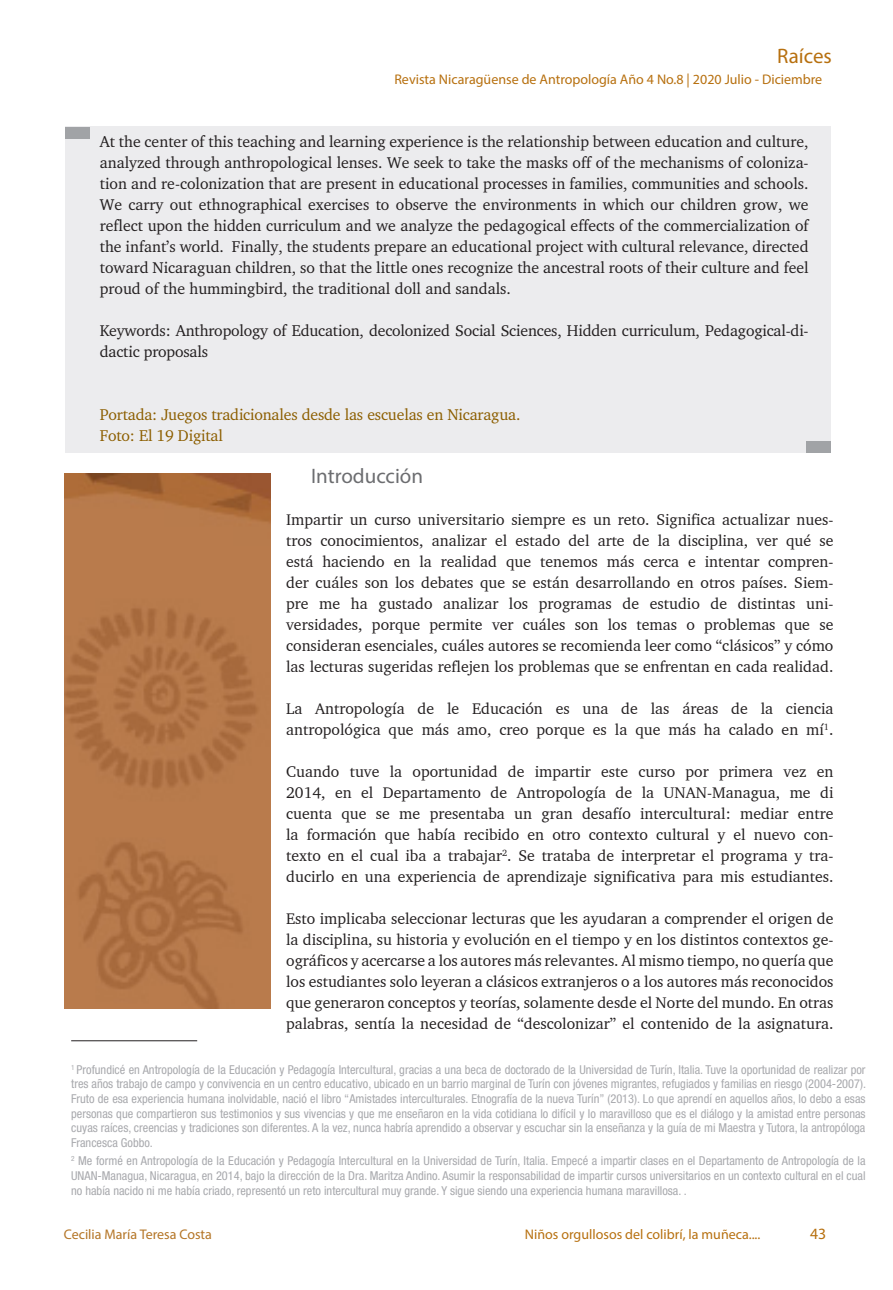
<style>
.page{position:relative;width:893px;height:1290px;background:#fff}
.page>*{position:absolute;margin:0;border:0;box-sizing:border-box;transform-origin:0 0}
.t1{font:21px "Myriad Pro";color:#6c6d70}
.t2{font:21px "Myriad Pro";color:#b7700f}
.t3{font:15.75px/21px "Charter BT";color:#231f20;text-align:justify}
.t4{font:15.75px/21px "Charter";letter-spacing:-.01em;color:#231f20;text-align:justify}
.t5{font:15.75px/21px "Charter";letter-spacing:-.01em;color:#8c5e00}
.t6{font:15.75px "Myriad Pro";color:#b7700f}
.t7{font:14px "Myriad Pro";color:#b7700f}
.t8{font:14px "Myriad Pro";color:#b47526}
.t9{font:condensed 12.25px/14.7px "Helvetica Neue LT Std";color:#a8a9ad;text-align:justify}
</style>
<div class="page">
<div style="left:66px;top:127px;width:765px;height:326px;background:#ececee"></div>
<div style="left:66px;top:127px;width:24px;height:11px;background:#a1a3a6"></div>
<div style="left:807px;top:441px;width:24px;height:12px;background:#a1a3a6"></div>
<img style="left:65px;top:474px;width:206px;height:534px">
<hr style="left:71px;top:1040px;width:126px;height:1px;background:#231f20">
<p class="t2" style="left:779px;top:43px;width:56px">Raíces</p>
<p class="t7" style="left:395px;top:71px;width:432px">Revista Nicaragüense de Antropología Año 4 No.8 | 2020 Julio - Diciembre</p>
<p class="t7" style="left:725px;top:71px;width:99px">Julio - Diciembre</p>
<p class="t4" style="left:100px;top:131px;width:710px">At the center of this teaching and learning experience is the relationship between education and culture, analyzed through anthropological lenses. We seek to take the masks off of the mechanisms of coloniza&shy;tion and re-colonization that are present in educational processes in families, communities and schools.<br>We carry out ethnographical exercises to observe the environments in which our children grow, we reflect upon the hidden curriculum and we analyze the pedagogical effects of the commercialization of the infant’s world. Finally, the students prepare an educational project with cultural relevance, directed toward Nicaraguan children, so that the little ones recognize the ancestral roots of their culture and feel proud of the hummingbird, the traditional doll and sandals.</p>
<p class="t4" style="left:100px;top:320px;width:710px">Keywords: Anthropology of Education, decolonized Social Sciences, Hidden curriculum, Pedagogical-di&shy;dactic proposals</p>
<p class="t5" style="left:100px;top:404px;width:422px">Portada: Juegos tradicionales desde las escuelas en Nicaragua.<br>Foto: El 19 Digital</p>
<p class="t1" style="left:311px;top:463px;width:114px">Introducción</p>
<p class="t3" style="left:286px;top:509px;width:549px">Impartir un curso universitario siempre es un reto. Significa actualizar nues&shy;tros conocimientos, analizar el estado del arte de la disciplina, ver qué se está haciendo en la realidad que tenemos más cerca e intentar compren&shy;der cuáles son los debates que se están desarrollando en otros países. Siem&shy;pre me ha gustado analizar los programas de estudio de distintas uni&shy;versidades, porque permite ver cuáles son los temas o problemas que se consideran esenciales, cuáles autores se recomienda leer como “clásicos” y cómo las lecturas sugeridas reflejen los problemas que se enfrentan en cada realidad.</p>
<p class="t3" style="left:286px;top:698px;width:549px">La Antropología de le Educación es una de las áreas de la ciencia antropológica que más amo, creo porque es la que más ha calado en mí<sup>1</sup>.</p>
<p class="t3" style="left:286px;top:761px;width:549px">Cuando tuve la oportunidad de impartir este curso por primera vez en 2014, en el Departamento de Antropología de la UNAN-Managua, me di cuenta que se me presentaba un gran desafío intercultural: mediar entre la formación que había recibido en otro contexto cultural y el nuevo con&shy;texto en el cual iba a trabajar<sup>2</sup>. Se trataba de interpretar el programa y tra&shy;ducirlo en una experiencia de aprendizaje significativa para mis estudiantes.</p>
<p class="t3" style="left:286px;top:908px;width:549px">Esto implicaba seleccionar lecturas que les ayudaran a comprender el origen de la disciplina, su historia y evolución en el tiempo y en los distintos contextos ge&shy;ográficos y acercarse a los autores más relevantes. Al mismo tiempo, no quería que los estudiantes solo leyeran a clásicos extranjeros o a los autores más reconocidos que generaron conceptos y teorías, solamente desde el Norte del mundo. En otras palabras, sentía la necesidad de “descolonizar” el contenido de la asignatura.</p>
<p class="t9" style="left:71px;top:1062px;width:796px"><sup>1</sup> Profundicé en Antropología de la Educación y Pedagogía Intercultural, gracias a una beca de doctorado de la Universidad de Turín, Italia. Tuve la oportunidad de realizar por tres años trabajo de campo y convivencia en un centro educativo, ubicado en un barrio marginal de Turín con jóvenes migrantes, refugiados y familias en riesgo (2004-2007).<br>Fruto de esa experiencia humana inolvidable, nació el libro “Amistades interculturales. Etnografía de la nueva Turín” (2013). Lo que aprendí en aquellos años, lo debo a esas personas que compartieron sus testimonios y sus vivencias y que me enseñaron en la vida cotidiana lo difícil y lo maravilloso que es el diálogo y la amistad entre personas cuyas raíces, creencias y tradiciones son diferentes. A la vez, nunca habría aprendido a observar y escuchar sin la enseñanza y la guía de mi Maestra y Tutora, la antropóloga Francesca Gobbo.</p>
<p class="t9" style="left:71px;top:1153px;width:796px"><sup>2</sup> Me formé en Antropología de la Educación y Pedagogía Intercultural en la Universidad de Turín, Italia. Empecé a impartir clases en el Departamento de Antropología de la UNAN-Managua, Nicaragua, en 2014, bajo la dirección de la Dra. Maritza Andino. Asumir la responsabilidad de impartir cursos universitarios en un contexto cultural en el cual no había nacido ni me había criado, representó un reto intercultural muy grande. Y sigue siendo una experiencia humana maravillosa. .</p>
<p class="t8" style="left:64px;top:1226px;width:150px">Cecilia María Teresa Costa</p>
<p class="t7" style="left:525px;top:1226px;width:237px">Niños rgullosos del colibrí, la muñeca....</p>
<p class="t6" style="left:810px;top:1224px;width:18px">43</p>
<p class="t8" style="left:65px;top:1226px;width:150px">Cecilia María Teresa Costa</p>
<p class="t7" style="left:541px;top:1226px;width:237px">Niños orgullosos del colibrí, la muñeca....</p>
<p class="t6" style="left:812px;top:1224px;width:10px">3</p>
</div>
